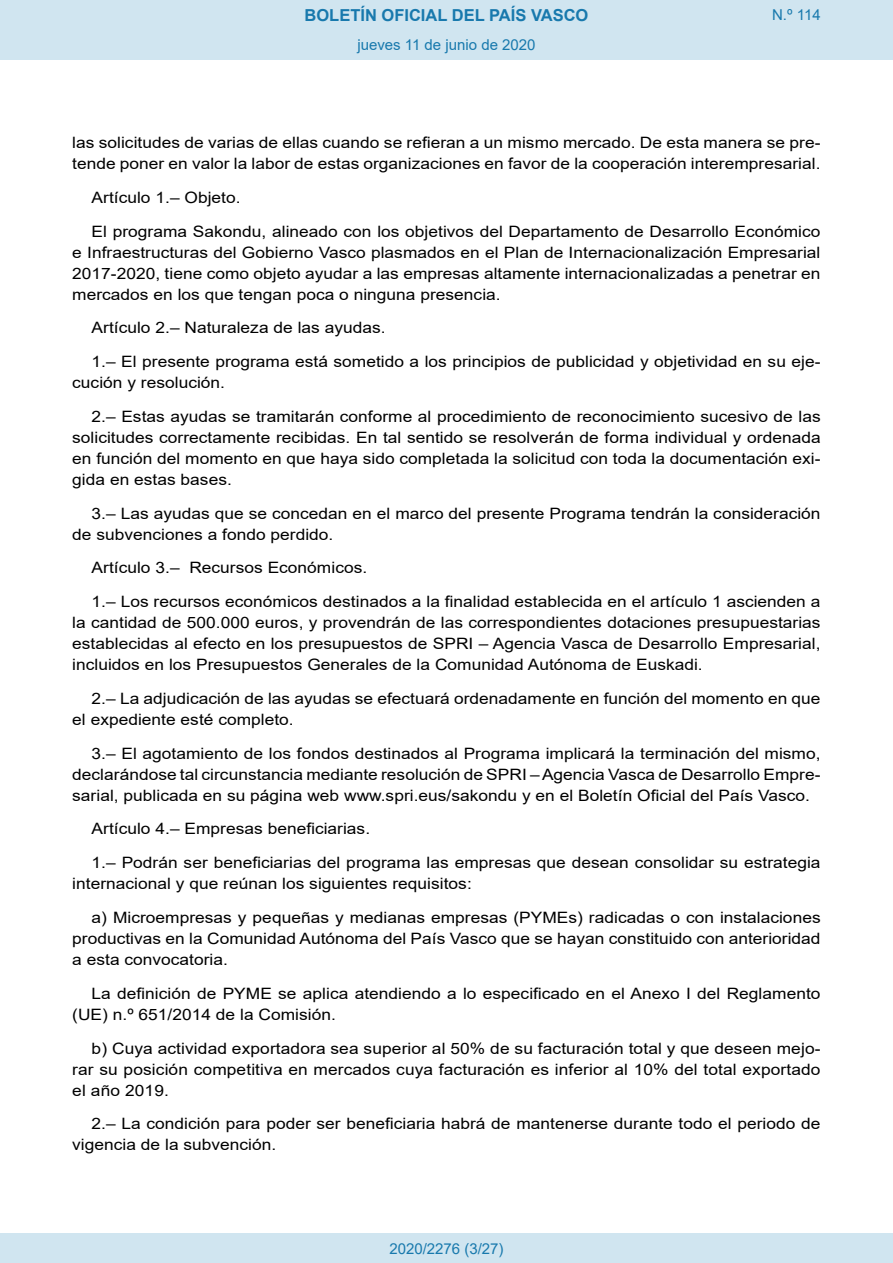
<style>
.page{position:relative;width:893px;height:1263px;background:#fff}
.page>*{position:absolute;margin:0;border:0;box-sizing:border-box;transform-origin:0 0}
.t1{font:700 16.5px "Arial";color:#1879ad}
.BOPVDetalle{font:15.6px/21px "Arial";color:#000;scale:1.11 1}
.Paginacion_Centro{font:15px "Arial";color:#1879ad}
</style>
<div class="page">
<div style="left:0;top:0;width:893px;height:60px;background:#d0e5f0"></div>
<div style="left:0;top:1233px;width:893px;height:30px;background:#d0e5f0"></div>
<p class="t1" style="left:305px;top:3px;width:285px">BOLETÍN OFICIAL DEL PAÍS VASCO</p>
<p class="Paginacion_Centro" style="left:357px;top:35px;width:180px">jueves 11 de junio de 2020</p>
<p class="Paginacion_Centro" style="left:772px;top:5px;width:50px">N.º 114</p>
<p class="BOPVDetalle" style="left:72px;top:132px;width:676px">las solicitudes de varias de ellas cuando se refieran a un mismo mercado. De esta manera se pre&shy;tende poner en valor la labor de estas organizaciones en favor de la cooperación interempresarial.</p>
<p class="BOPVDetalle" style="left:92px;top:187px;width:136px">Artículo 1.– Objeto.</p>
<p class="BOPVDetalle" style="left:72px;top:221px;width:676px;text-align:justify;text-indent:19px">El programa Sakondu, alineado con los objetivos del Departamento de Desarrollo Económico e Infraestructuras del Gobierno Vasco plasmados en el Plan de Internacionalización Empresarial 2017-2020, tiene como objeto ayudar a las empresas altamente internacionalizadas a penetrar en mercados en los que tengan poca o ninguna presencia.</p>
<p class="BOPVDetalle" style="left:92px;top:317px;width:266px">Artículo 2.– Naturaleza de las ayudas.</p>
<p class="BOPVDetalle" style="left:72px;top:351px;width:676px;text-indent:19px">1.– El presente programa está sometido a los principios de publicidad y objetividad en su eje&shy;cución y resolución.</p>
<p class="BOPVDetalle" style="left:72px;top:406px;width:676px;text-align:justify;text-indent:19px">2.– Estas ayudas se tramitarán conforme al procedimiento de reconocimiento sucesivo de las solicitudes correctamente recibidas. En tal sentido se resolverán de forma individual y ordenada en función del momento en que haya sido completada la solicitud con toda la documentación exi&shy;gida en estas bases.</p>
<p class="BOPVDetalle" style="left:72px;top:503px;width:676px;text-indent:19px">3.– Las ayudas que se concedan en el marco del presente Programa tendrán la consideración de subvenciones a fondo perdido.</p>
<p class="BOPVDetalle" style="left:92px;top:557px;width:250px">Artículo 3.– Recursos Económicos.</p>
<p class="BOPVDetalle" style="left:72px;top:591px;width:676px;text-align:justify;text-indent:19px">1.– Los recursos económicos destinados a la finalidad establecida en el artículo 1 ascienden a la cantidad de 500.000 euros, y provendrán de las correspondientes dotaciones presupuestarias establecidas al efecto en los presupuestos de SPRI – Agencia Vasca de Desarrollo Empresarial, incluidos en los Presupuestos Generales de la Comunidad Autónoma de Euskadi.</p>
<p class="BOPVDetalle" style="left:72px;top:688px;width:676px;text-indent:19px">2.– La adjudicación de las ayudas se efectuará ordenadamente en función del momento en que el expediente esté completo.</p>
<p class="BOPVDetalle" style="left:72px;top:743px;width:676px;text-align:justify;text-indent:19px">3.– El agotamiento de los fondos destinados al Programa implicará la terminación del mismo, declarándose tal circunstancia mediante resolución de SPRI – Agencia Vasca de Desarrollo Empre&shy;sarial, publicada en su página web www.spri.eus/sakondu y en el Boletín Oficial del País Vasco.</p>
<p class="BOPVDetalle" style="left:92px;top:818px;width:252px">Artículo 4.– Empresas beneficiarias.</p>
<p class="BOPVDetalle" style="left:72px;top:852px;width:676px;text-indent:19px">1.– Podrán ser beneficiarias del programa las empresas que desean consolidar su estrategia internacional y que reúnan los siguientes requisitos:</p>
<p class="BOPVDetalle" style="left:72px;top:907px;width:676px;text-align:justify;text-indent:19px">a) Microempresas y pequeñas y medianas empresas (PYMEs) radicadas o con instalaciones productivas en la Comunidad Autónoma del País Vasco que se hayan constituido con anterioridad a esta convocatoria.</p>
<p class="BOPVDetalle" style="left:72px;top:983px;width:675px;text-indent:19px">La definición de PYME se aplica atendiendo a lo especificado en el Anexo I del Reglamento (UE) n.º 651/2014 de la Comisión.</p>
<p class="BOPVDetalle" style="left:72px;top:1037px;width:676px;text-align:justify;text-indent:19px">b) Cuya actividad exportadora sea superior al 50% de su facturación total y que deseen mejo&shy;rar su posición competitiva en mercados cuya facturación es inferior al 10% del total exportado el año 2019.</p>
<p class="BOPVDetalle" style="left:72px;top:1113px;width:676px;text-indent:19px">2.– La condición para poder ser beneficiaria habrá de mantenerse durante todo el periodo de vigencia de la subvención.</p>
<p class="Paginacion_Centro" style="left:389px;top:1238px;width:116px">2020/2276 (3/27)</p>
</div>
